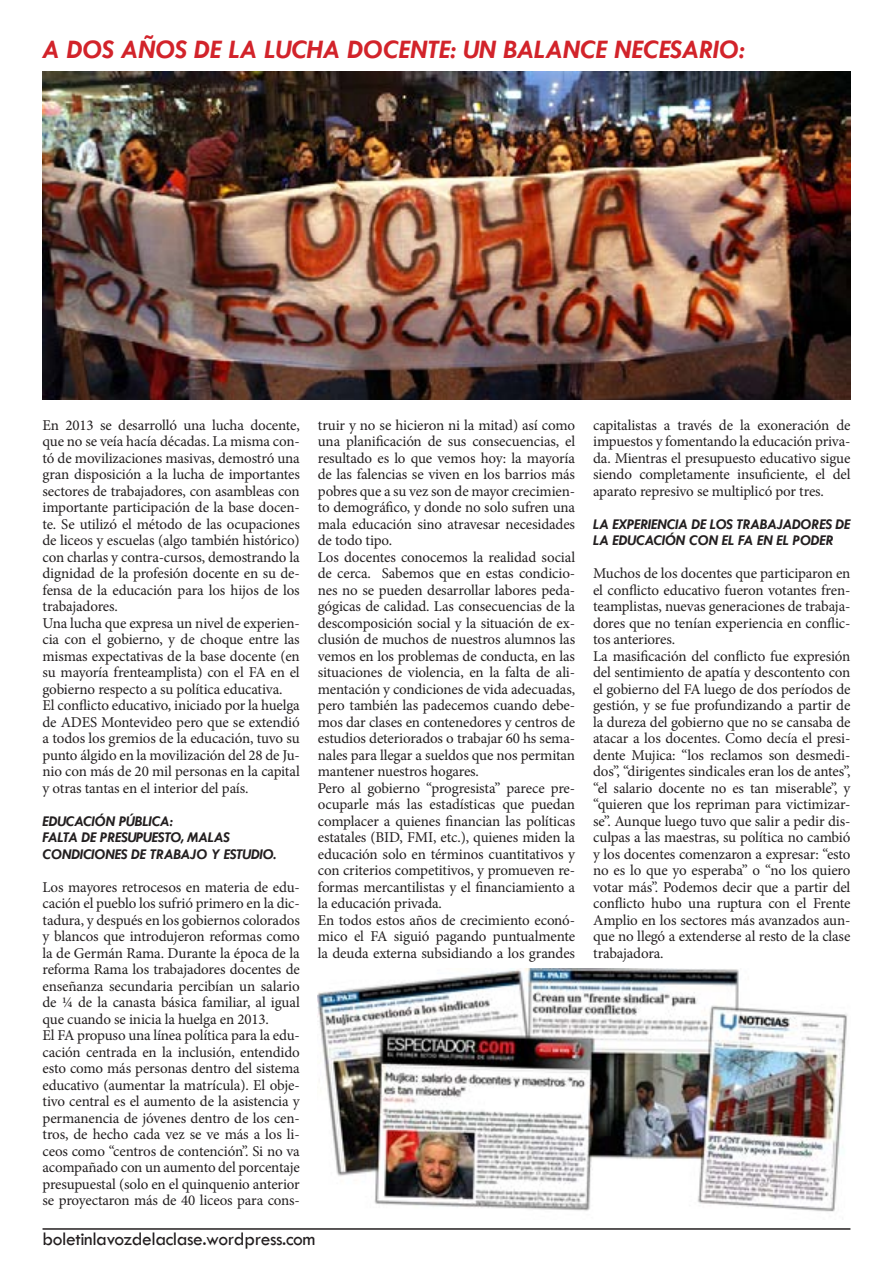
<style>
.page{position:relative;width:893px;height:1263px;background:#fff}
.page>*{position:absolute;margin:0;border:0;box-sizing:border-box;transform-origin:0 0}
.t1{font:italic 700 27px "Tw Cen";color:#d2232a}
.t2{font:19.5px "Tw Cen";letter-spacing:-.02em;color:#231f20}
.t3{font:15px/16.5px "Minion Pro";letter-spacing:-.01em;color:#231f20}
.t4{font:italic 700 15px "Tw Cen";letter-spacing:-.01em;color:#231f20}
</style>
<div class="page">
<hr style="left:43px;top:1228px;width:807px;height:2px;background:#231f20">
<img style="left:43px;top:72px;width:807px;height:328px">
<img style="left:318px;top:968px;width:529px;height:244px">
<h1 class="t1" style="left:43px;top:34px;width:704px">A DOS AÑOS DE LA LUCHA DOCENTE: UN BALANCE NECESARIO:</h1>
<p class="t3" style="left:43px;top:417px;width:259px">En 2013 se desarrolló una lucha docente, que no se veía hacía décadas. La misma con&shy;tó de movilizaciones masivas, demostró una gran disposición a la lucha de importantes sectores de trabajadores, con asambleas con importante participación de la base docen&shy;te. Se utilizó el método de las ocupaciones de liceos y escuelas (algo también histórico) con charlas y contra-cursos, demostrando la dignidad de la profesión docente en su de&shy;fensa de la educación para los hijos de los trabajadores.<br>Una lucha que expresa un nivel de experien&shy;cia con el gobierno, y de choque entre las mismas expectativas de la base docente (en su mayoría frenteamplista) con el FA en el gobierno respecto a su política educativa.<br>El conflicto educativo, iniciado por la huelga de ADES Montevideo pero que se extendió a todos los gremios de la educación, tuvo su punto álgido en la movilización del 28 de Ju&shy;nio con más de 20 mil personas en la capital y otras tantas en el interior del país.</p>
<p class="t4" style="left:43px;top:812px;width:16px">EDUCACIÓN</p>
<p class="t4" style="left:119px;top:812px;width:9px">PÚBLICA</p>
<p class="t4" style="left:170px;top:812px;width:5px">:</p>
<p class="t4" style="left:43px;top:828px;width:8px">FALTA</p>
<p class="t4" style="left:82px;top:828px;width:28px">DE PRESUPUESTO</p>
<p class="t4" style="left:181px;top:828px;width:17px">, MALAS</p>
<p class="t4" style="left:43px;top:845px;width:9px">CONDICIONES</p>
<p class="t4" style="left:131px;top:845px;width:28px">DE TRABA</p>
<p class="t4" style="left:190px;top:845px;width:42px">JO Y ESTUDIO</p>
<p class="t4" style="left:273px;top:845px;width:5px">.</p>
<p class="t3" style="left:43px;top:879px;width:259px">Los mayores retrocesos en materia de edu&shy;cación el pueblo los sufrió primero en la dic&shy;tadura, y después en los gobiernos colorados y blancos que introdujeron reformas como la de Germán Rama. Durante la época de la reforma Rama los trabajadores docentes de enseñanza secundaria percibían un salario de ¼ de la canasta básica familiar, al igual que cuando se inicia la huelga en 2013.<br>El FA propuso una línea política para la edu&shy;cación centrada en la inclusión, entendido esto como más personas dentro del sistema educativo (aumentar la matrícula). El obje&shy;tivo central es el aumento de la asistencia y permanencia de jóvenes dentro de los cen&shy;tros, de hecho cada vez se ve más a los li&shy;ceos como “centros de contención”. Si no va acompañado con un aumento del porcentaje presupuestal (solo en el quinquenio anterior se proyectaron más de 40 liceos para cons-</p>
<p class="t3" style="left:318px;top:417px;width:259px">truir y no se hicieron ni la mitad) así como una planificación de sus consecuencias, el resultado es lo que vemos hoy: la mayoría de las falencias se viven en los barrios más pobres que a su vez son de mayor crecimien&shy;to demográfico, y donde no solo sufren una mala educación sino atravesar necesidades de todo tipo.<br>Los docentes conocemos la realidad social de cerca. Sabemos que en estas condicio&shy;nes no se pueden desarrollar labores peda&shy;gógicas de calidad. Las consecuencias de la descomposición social y la situación de ex&shy;clusión de muchos de nuestros alumnos las vemos en los problemas de conducta, en las situaciones de violencia, en la falta de ali&shy;mentación y condiciones de vida adecuadas, pero también las padecemos cuando debe&shy;mos dar clases en contenedores y centros de estudios deteriorados o trabajar 60 hs sema&shy;nales para llegar a sueldos que nos permitan mantener nuestros hogares.<br>Pero al gobierno “progresista” parece pre&shy;ocuparle más las estadísticas que puedan complacer a quienes financian las políticas estatales (BID, FMI, etc.), quienes miden la educación solo en términos cuantitativos y con criterios competitivos, y promueven re&shy;formas mercantilistas y el financiamiento a la educación privada.<br>En todos estos años de crecimiento econó&shy;mico el FA siguió pagando puntualmente la deuda externa subsidiando a los grandes</p>
<p class="t3" style="left:593px;top:417px;width:259px;text-align:justify">capitalistas a través de la exoneración de impuestos y fomentando la educación priva&shy;da. Mientras el presupuesto educativo sigue siendo completamente insuficiente, el del aparato represivo se multiplicó por tres.</p>
<p class="t4" style="left:593px;top:515px;width:27px">LA EXPERIENCIA</p>
<p class="t4" style="left:691px;top:515px;width:28px">DE LOS</p>
<p class="t4" style="left:736px;top:515px;width:9px">TRABA</p>
<p class="t4" style="left:777px;top:515px;width:16px">JADORES</p>
<p class="t4" style="left:835px;top:515px;width:9px">DE</p>
<p class="t4" style="left:593px;top:531px;width:29px">LA EDUCACIÓN</p>
<p class="t4" style="left:689px;top:531px;width:11px">CON</p>
<p class="t4" style="left:722px;top:531px;width:81px">EL FA ENELPODER</p>
<p class="t3" style="left:593px;top:565px;width:259px">Muchos de los docentes que participaron en el conflicto educativo fueron votantes fren&shy;teamplistas, nuevas generaciones de trabaja&shy;dores que no tenían experiencia en conflic&shy;tos anteriores.<br>La masificación del conflicto fue expresión del sentimiento de apatía y descontento con el gobierno del FA luego de dos períodos de gestión, y se fue profundizando a partir de la dureza del gobierno que no se cansaba de atacar a los docentes. Como decía el presi&shy;dente Mujica: “los reclamos son desmedi&shy;dos”, “dirigentes sindicales eran los de antes”, “el salario docente no es tan miserable”, y “quieren que los repriman para victimizar&shy;se”. Aunque luego tuvo que salir a pedir dis&shy;culpas a las maestras, su política no cambió y los docentes comenzaron a expresar: “esto no es lo que yo esperaba” o “no los quiero votar más”. Podemos decir que a partir del conflicto hubo una ruptura con el Frente Amplio en los sectores más avanzados aun&shy;que no llegó a extenderse al resto de la clase trabajadora.</p>
<h2 class="t2" style="left:43px;top:1227px;width:275px">boletinlavozdelaclase.wordpress.com</h2>
</div>
